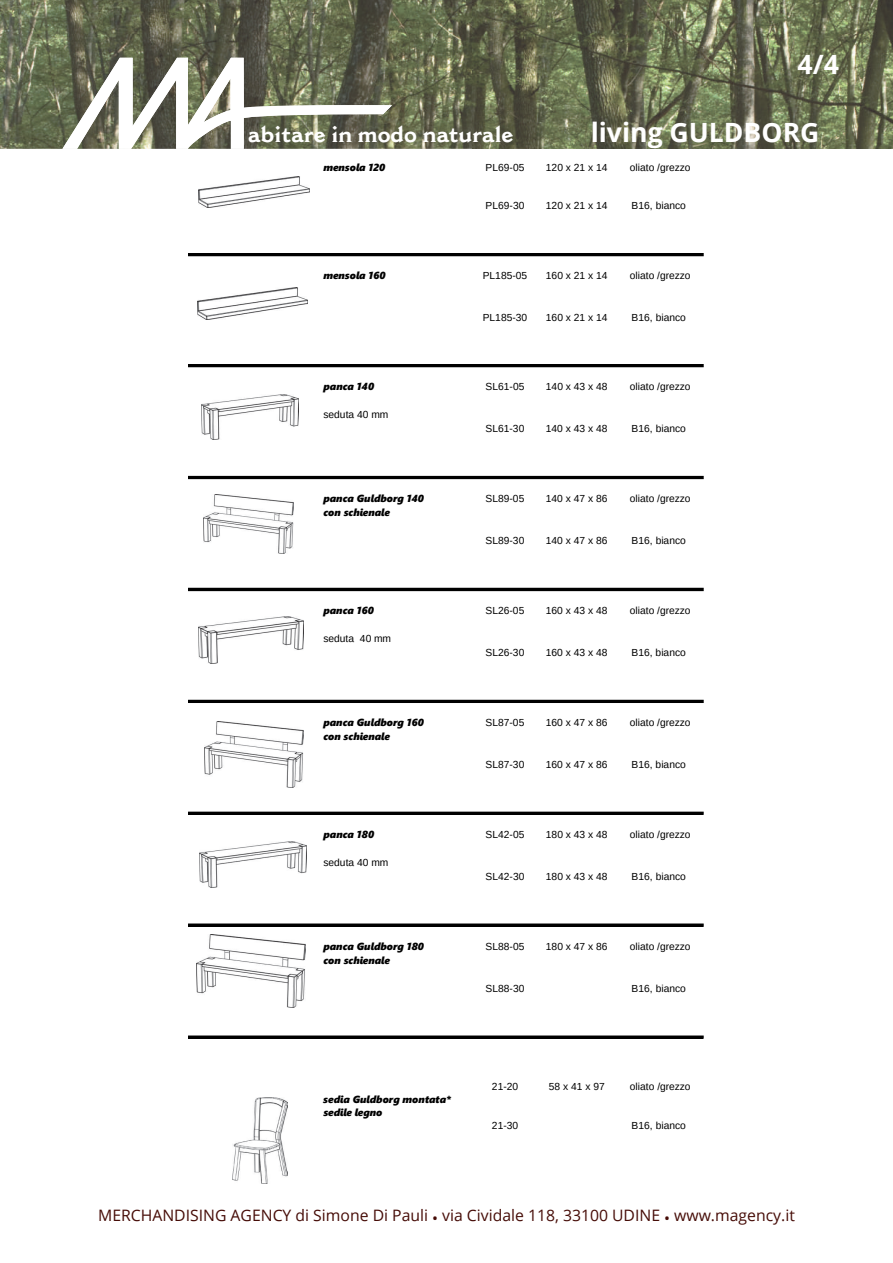
<style>
.page{position:relative;width:893px;height:1263px;background:#fff}
.page>*{position:absolute;margin:0;border:0;box-sizing:border-box;transform-origin:0 0}
.t1{font:700 26.55px "Open Sans";color:#fff}
.t2{font:700 22.5px "Cantoria MT Std";color:#fff}
.t3{font:15.75px "Open Sans";color:#460c07}
.t4{font:10.2px "Arimo";letter-spacing:.005em;color:#000}
.t5{font:italic 10.2px "Segoe UI Black";color:#000}
</style>
<div class="page">
<img style="left:0;top:0;width:893px;height:149px">
<img style="left:62px;top:58px;width:330px;height:91px">
<div style="left:188px;top:253px;width:515px;height:3px;border:1px solid #000"></div>
<div style="left:188px;top:364px;width:515px;height:3px;border:1px solid #000"></div>
<div style="left:188px;top:476px;width:515px;height:3px;border:1px solid #000"></div>
<div style="left:188px;top:588px;width:515px;height:3px;border:1px solid #000"></div>
<div style="left:188px;top:700px;width:515px;height:2px;border:1px solid #000"></div>
<div style="left:188px;top:812px;width:515px;height:2px;border:1px solid #000"></div>
<div style="left:188px;top:924px;width:515px;height:2px;border:1px solid #000"></div>
<div style="left:188px;top:1036px;width:515px;height:2px;border:1px solid #000"></div>
<img style="left:199px;top:176px;width:110px;height:32px">
<img style="left:198px;top:616px;width:105px;height:48px">
<img style="left:200px;top:842px;width:106px;height:45px">
<img style="left:202px;top:394px;width:97px;height:45px">
<img style="left:205px;top:722px;width:98px;height:66px">
<img style="left:197px;top:935px;width:109px;height:72px">
<img style="left:203px;top:494px;width:90px;height:60px">
<img style="left:197px;top:288px;width:111px;height:31px">
<img style="left:232px;top:1097px;width:55px;height:86px">
<h1 class="t1" style="left:798px;top:46px;width:43px">4/4</h1>
<h2 class="t2" style="left:248px;top:120px;width:267px">abitare in modo naturale</h2>
<h1 class="t1" style="left:591px;top:113px;width:230px">living GULDBORG</h1>
<p class="t5" style="left:323px;top:164px;width:64px">mensola 120</p>
<p class="t4" style="left:486px;top:164px;width:40px">PL69-05</p>
<p class="t4" style="left:546px;top:164px;width:63px">120 x 21 x 14</p>
<p class="t4" style="left:630px;top:164px;width:62px">oliato /grezzo</p>
<p class="t4" style="left:486px;top:202px;width:40px">PL69-30</p>
<p class="t4" style="left:546px;top:202px;width:63px">120 x 21 x 14</p>
<p class="t4" style="left:632px;top:202px;width:56px">B16, bianco</p>
<p class="t5" style="left:323px;top:272px;width:64px">mensola 160</p>
<p class="t4" style="left:483px;top:272px;width:46px">PL185-05</p>
<p class="t4" style="left:546px;top:272px;width:63px">160 x 21 x 14</p>
<p class="t4" style="left:630px;top:272px;width:62px">oliato /grezzo</p>
<p class="t4" style="left:483px;top:314px;width:46px">PL185-30</p>
<p class="t4" style="left:546px;top:314px;width:63px">160 x 21 x 14</p>
<p class="t4" style="left:632px;top:314px;width:56px">B16, bianco</p>
<p class="t5" style="left:323px;top:383px;width:52px">panca 140</p>
<p class="t4" style="left:486px;top:383px;width:40px">SL61-05</p>
<p class="t4" style="left:546px;top:383px;width:63px">140 x 43 x 48</p>
<p class="t4" style="left:630px;top:383px;width:62px">oliato /grezzo</p>
<p class="t4" style="left:323px;top:411px;width:66px">seduta 40 mm</p>
<p class="t4" style="left:486px;top:425px;width:40px">SL61-30</p>
<p class="t4" style="left:546px;top:425px;width:63px">140 x 43 x 48</p>
<p class="t4" style="left:632px;top:425px;width:56px">B16, bianco</p>
<p class="t5" style="left:323px;top:494px;width:102px">panca Guldborg 140</p>
<p class="t5" style="left:323px;top:508px;width:68px">con schienale</p>
<p class="t4" style="left:486px;top:495px;width:40px">SL89-05</p>
<p class="t4" style="left:546px;top:495px;width:63px">140 x 47 x 86</p>
<p class="t4" style="left:630px;top:495px;width:62px">oliato /grezzo</p>
<p class="t4" style="left:486px;top:537px;width:40px">SL89-30</p>
<p class="t4" style="left:546px;top:537px;width:63px">140 x 47 x 86</p>
<p class="t4" style="left:632px;top:537px;width:56px">B16, bianco</p>
<p class="t5" style="left:323px;top:606px;width:52px">panca 160</p>
<p class="t4" style="left:485px;top:607px;width:40px">SL26-05</p>
<p class="t4" style="left:546px;top:607px;width:63px">160 x 43 x 48</p>
<p class="t4" style="left:630px;top:607px;width:62px">oliato /grezzo</p>
<p class="t4" style="left:323px;top:635px;width:69px">seduta 40 mm</p>
<p class="t4" style="left:485px;top:649px;width:40px">SL26-30</p>
<p class="t4" style="left:546px;top:649px;width:63px">160 x 43 x 48</p>
<p class="t4" style="left:632px;top:649px;width:56px">B16, bianco</p>
<p class="t5" style="left:323px;top:718px;width:102px">panca Guldborg 160</p>
<p class="t5" style="left:323px;top:732px;width:68px">con schienale</p>
<p class="t4" style="left:485px;top:719px;width:40px">SL87-05</p>
<p class="t4" style="left:546px;top:719px;width:63px">160 x 47 x 86</p>
<p class="t4" style="left:630px;top:719px;width:62px">oliato /grezzo</p>
<p class="t4" style="left:485px;top:761px;width:40px">SL87-30</p>
<p class="t4" style="left:546px;top:761px;width:63px">160 x 47 x 86</p>
<p class="t4" style="left:632px;top:761px;width:56px">B16, bianco</p>
<p class="t5" style="left:323px;top:830px;width:52px">panca 180</p>
<p class="t4" style="left:486px;top:831px;width:40px">SL42-05</p>
<p class="t4" style="left:546px;top:831px;width:63px">180 x 43 x 48</p>
<p class="t4" style="left:630px;top:831px;width:62px">oliato /grezzo</p>
<p class="t4" style="left:323px;top:859px;width:66px">seduta 40 mm</p>
<p class="t4" style="left:486px;top:873px;width:40px">SL42-30</p>
<p class="t4" style="left:546px;top:873px;width:63px">180 x 43 x 48</p>
<p class="t4" style="left:632px;top:873px;width:56px">B16, bianco</p>
<p class="t5" style="left:323px;top:942px;width:102px">panca Guldborg 180</p>
<p class="t5" style="left:323px;top:956px;width:68px">con schienale</p>
<p class="t4" style="left:486px;top:942px;width:40px">SL88-05</p>
<p class="t4" style="left:546px;top:942px;width:63px">180 x 47 x 86</p>
<p class="t4" style="left:630px;top:942px;width:62px">oliato /grezzo</p>
<p class="t4" style="left:486px;top:984px;width:40px">SL88-30</p>
<p class="t4" style="left:632px;top:984px;width:56px">B16, bianco</p>
<p class="t5" style="left:323px;top:1095px;width:129px">sedia Guldborg montata*</p>
<p class="t5" style="left:323px;top:1108px;width:61px">sedile legno</p>
<p class="t4" style="left:492px;top:1082px;width:28px">21-20</p>
<p class="t4" style="left:549px;top:1082px;width:58px">58 x 41 x 97</p>
<p class="t4" style="left:630px;top:1082px;width:62px">oliato /grezzo</p>
<p class="t4" style="left:492px;top:1122px;width:28px">21-30</p>
<p class="t4" style="left:632px;top:1122px;width:56px">B16, bianco</p>
<h3 class="t3" style="left:98px;top:1204px;width:698px">MERCHANDISING AGENCY di Simone Di Pauli • via Cividale 118, 33100 UDINE • www.magency.it</h3>
</div>
